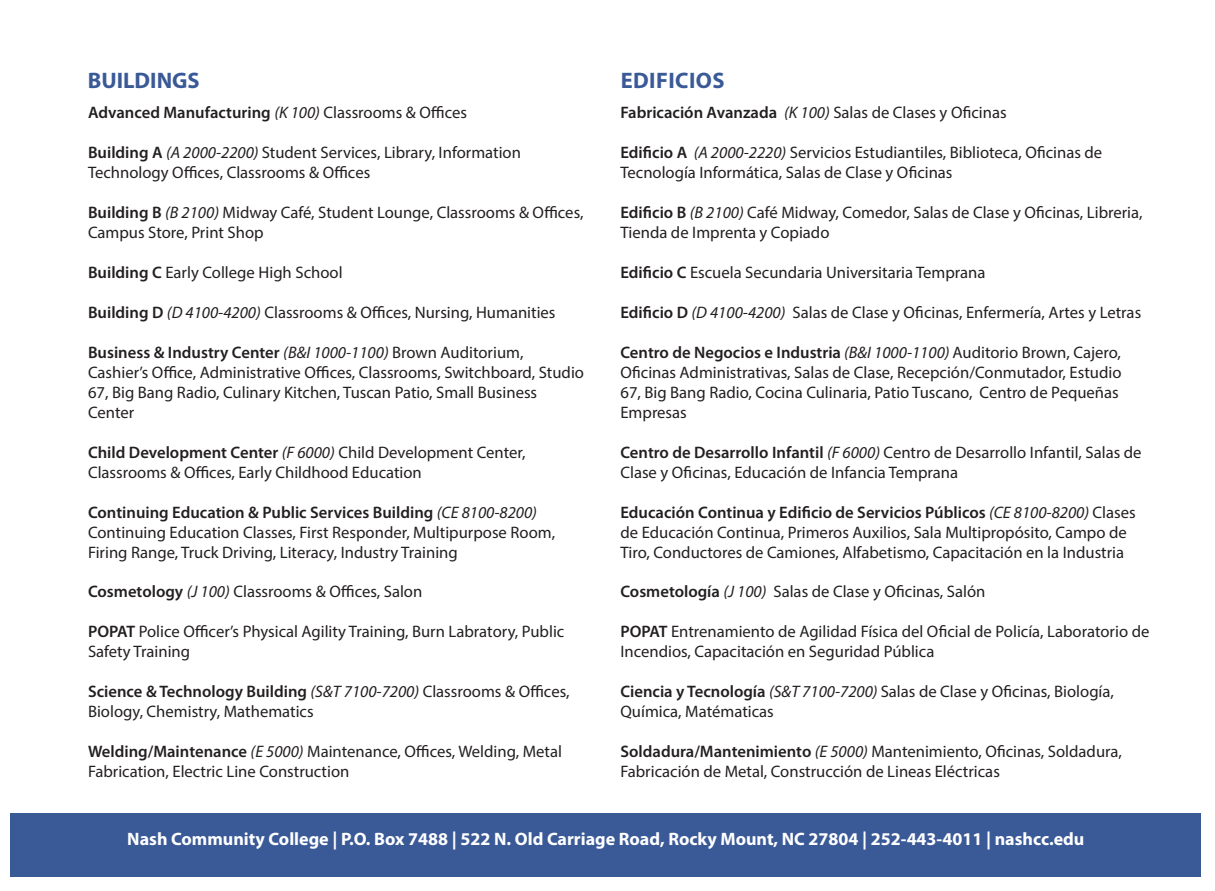
<style>
.page{position:relative;width:1215px;height:891px;background:#fff}
.page>*{position:absolute;margin:0;border:0;box-sizing:border-box;transform-origin:0 0}
.t1{font:700 22.5px "Myriad Pro";letter-spacing:.01em;color:#3a5997}
.t2{font:700 18px "Myriad Pro";color:#fff}
.t3{font:16.65px/20px "Myriad Pro";color:#231f20}
.t4{font:600 16.65px "Myriad Pro";color:#231f20}
.s1{font-weight:400;font-style:italic}
.s2{font-weight:400}
.s3{font-weight:600}
.s4{font-style:italic}
</style>
<div class="page">
<div style="left:11px;top:813px;width:1190px;height:64px;background:#3a5997"></div>
<p class="t1" style="left:88px;top:66px;width:113px">BUILDINGS</p>
<p class="t1" style="left:621px;top:66px;width:106px">EDIFICIOS</p>
<p class="t4" style="left:88px;top:102px;width:381px">Advanced Manufacturing <span class="s1">(K 100)</span> <span class="s2">Classrooms &amp; Offices</span></p>
<p class="t3" style="left:88px;top:142px;width:434px"><span class="s3">Building A</span> <span class="s4">(A 2000-2200)</span> Student Services, Library, Information<br>Technology Offices, Classrooms &amp; Offices</p>
<p class="t3" style="left:88px;top:202px;width:497px"><span class="s3">Building B</span> <span class="s4">(B 2100)</span> Midway Café, Student Lounge, Classrooms &amp; Offices,<br>Campus Store, Print Shop</p>
<p class="t3" style="left:88px;top:262px;width:256px"><span class="s3">Building C</span> Early College High School</p>
<p class="t3" style="left:88px;top:302px;width:469px"><span class="s3">Building D</span> <span class="s4">(D 4100-4200)</span> Classrooms &amp; Offices, Nursing, Humanities</p>
<p class="t3" style="left:88px;top:342px;width:498px"><span class="s3">Business &amp; Industry Center</span> <span class="s4">(B&amp;I 1000-1100)</span> Brown Auditorium, Cashier’s Office, Administrative Offices, Classrooms, Switchboard, Studio 67, Big Bang Radio, Culinary Kitchen, Tuscan Patio, Small Business Center</p>
<p class="t3" style="left:88px;top:442px;width:439px"><span class="s3">Child Development Center</span> <span class="s4">(F 6000)</span> Child Development Center,<br>Classrooms &amp; Offices, Early Childhood Education</p>
<p class="t3" style="left:88px;top:502px;width:469px"><span class="s3">Continuing Education &amp; Public Services Building</span> <span class="s4">(CE 8100-8200)<br></span>Continuing Education Classes, First Responder, Multipurpose Room,<br>Firing Range, Truck Driving, Literacy, Industry Training</p>
<p class="t3" style="left:88px;top:582px;width:336px"><span class="s3">Cosmetology</span> <span class="s4">(J 100)</span> Classrooms &amp; Offices, Salon</p>
<p class="t3" style="left:88px;top:622px;width:478px"><span class="s3">POPAT</span> Police Officer’s Physical Agility Training, Burn Labratory, Public<br>Safety Training</p>
<p class="t3" style="left:88px;top:682px;width:483px"><span class="s3">Science &amp; Technology Building</span> <span class="s4">(S&amp;T 7100-7200)</span> Classrooms &amp; Offices,<br>Biology, Chemistry, Mathematics</p>
<p class="t3" style="left:88px;top:741px;width:475px"><span class="s3">Welding/Maintenance</span> <span class="s4">(E 5000)</span> Maintenance, Offices, Welding, Metal<br>Fabrication, Electric Line Construction</p>
<p class="t3" style="left:620px;top:102px;width:388px"><span class="s3">Fabricación Avanzada</span> <span class="s4">(K 100)</span> Salas de Clases y Oficinas</p>
<p class="t3" style="left:620px;top:142px;width:483px"><span class="s3">Edificio A</span> <span class="s4">(A 2000-2220)</span> Servicios Estudiantiles, Biblioteca, Oficinas de<br>Tecnología Informática, Salas de Clase y Oficinas</p>
<p class="t3" style="left:620px;top:202px;width:524px"><span class="s3">Edificio B</span> <span class="s4">(B 2100)</span> Café Midway, Comedor, Salas de Clase y Oficinas, Libreria,<br>Tienda de Imprenta y Copiado</p>
<p class="t3" style="left:620px;top:262px;width:367px"><span class="s3">Edificio C</span> Escuela Secundaria Universitaria Temprana</p>
<p class="t3" style="left:620px;top:302px;width:522px"><span class="s3">Edificio D</span> <span class="s4">(D 4100-4200)</span> Salas de Clase y Oficinas, Enfermería, Artes y Letras</p>
<p class="t3" style="left:620px;top:342px;width:503px"><span class="s3">Centro de Negocios e Industria</span> <span class="s4">(B&amp;I 1000-1100)</span> Auditorio Brown, Cajero, Oficinas Administrativas, Salas de Clase, Recepción/Conmutador, Estudio 67, Big Bang Radio, Cocina Culinaria, Patio Tuscano, Centro de Pequeñas Empresas</p>
<p class="t3" style="left:620px;top:442px;width:523px"><span class="s3">Centro de Desarrollo Infantil</span> <span class="s4">(F 6000)</span> Centro de Desarrollo Infantil, Salas de<br>Clase y Oficinas, Educación de Infancia Temprana</p>
<p class="t3" style="left:620px;top:502px;width:517px"><span class="s3">Educación Continua y Edificio de Servicios Públicos</span> <span class="s4">(CE 8100-8200)</span> Clases de Educación Continua, Primeros Auxilios, Sala Multipropósito, Campo de<br>Tiro, Conductores de Camiones, Alfabetismo, Capacitación en la Industria</p>
<p class="t3" style="left:620px;top:582px;width:367px"><span class="s3">Cosmetología</span> <span class="s4">(J 100)</span> Salas de Clase y Oficinas, Salón</p>
<p class="t3" style="left:620px;top:622px;width:531px"><span class="s3">POPAT</span> Entrenamiento de Agilidad Física del Oficial de Policía, Laboratorio de<br>Incendios, Capacitación en Seguridad Pública</p>
<p class="t3" style="left:620px;top:682px;width:495px"><span class="s3">Ciencia y Tecnología</span> <span class="s4">(S&amp;T 7100-7200)</span> Salas de Clase y Oficinas, Biología,<br>Química, Matématicas</p>
<p class="t3" style="left:620px;top:741px;width:503px"><span class="s3">Soldadura/Mantenimiento</span> <span class="s4">(E 5000)</span> Mantenimiento, Oficinas, Soldadura,<br>Fabricación de Metal, Construcción de Lineas Eléctricas</p>
<p class="t2" style="left:127px;top:827px;width:959px">Nash Community College | P.O. Box 7488 | 522 N. Old Carriage Road, Rocky Mount, NC 27804 | 252-443-4011 | nashcc.edu</p>
</div>
